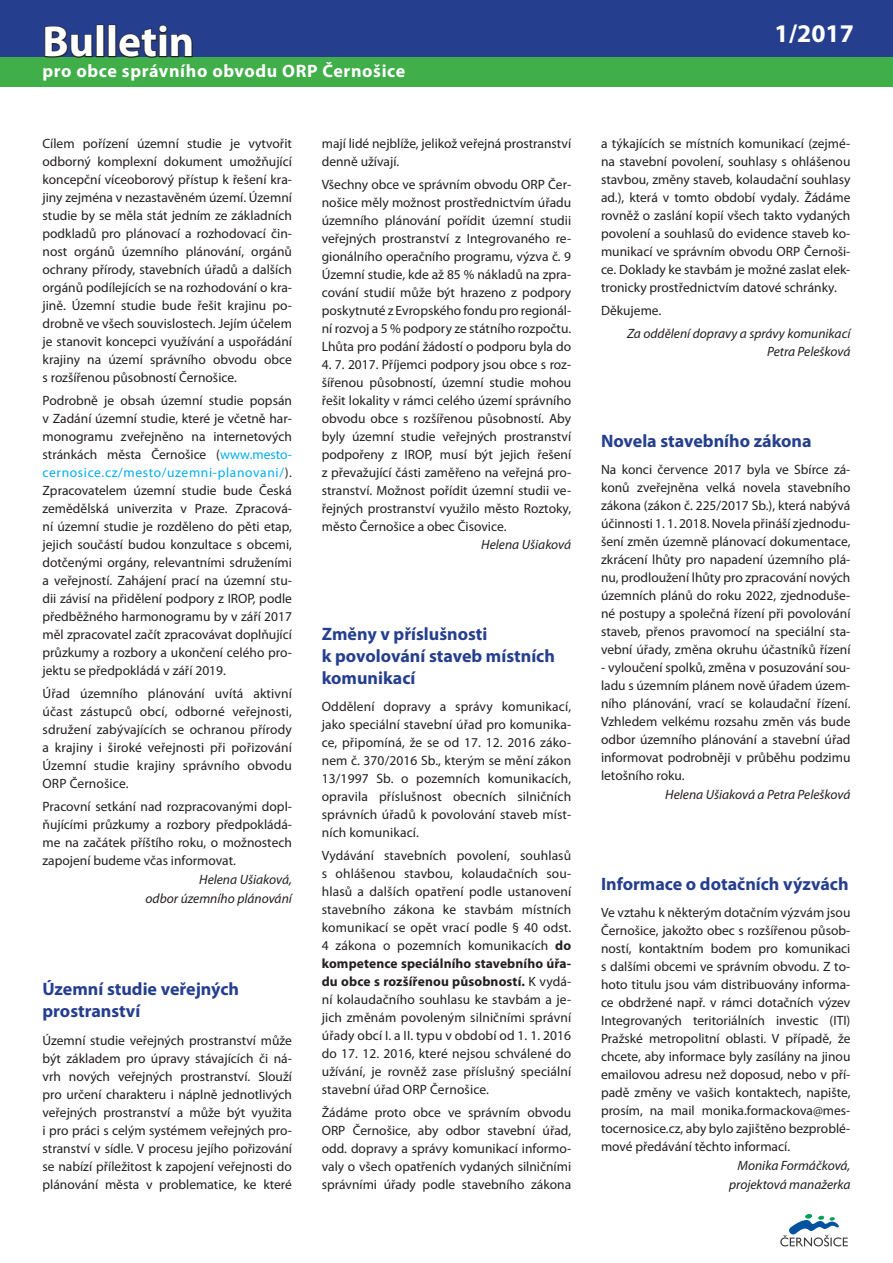
<style>
.page{position:relative;width:893px;height:1263px;background:#fff}
.page>*{position:absolute;margin:0;border:0;box-sizing:border-box;transform-origin:0 0}
.t1{font:700 43.5px "Myriad Pro";color:#fff}
.t2{font:700 25.5px "Myriad Pro";color:#fff}
.titulek_-_modrý{font:700 18px/21.6px "Myriad Pro";color:#253f8e}
.t3{font:700 18px "Myriad Pro";letter-spacing:.035em;color:#fff}
.text{font:13.5px/18px "Myriad Pro";color:#231f20;text-align:justify}
.podpis{font:italic 13.5px/18px "Myriad Pro";color:#231f20;text-align:right}
.s1{color:#00aeef}
.s2{font-weight:700}
</style>
<div class="page">
<div style="left:0;top:0;width:893px;height:58px;background:#253f8e"></div>
<div style="left:0;top:57px;width:893px;height:29px;background:#40ae49"></div>
<svg style="left:44px;top:26px;width:49px;height:32px"></svg>
<div style="left:96px;top:25px;width:8px;height:32px;border:2px solid #231f20"></div>
<div style="left:108px;top:25px;width:8px;height:32px;border:2px solid #231f20"></div>
<svg style="left:118px;top:25px;width:75px;height:33px"></svg>
<svg style="left:780px;top:1214px;width:68px;height:32px"></svg>
<p class="t1" style="left:43px;top:13px;width:153px">Bulletin</p>
<p class="t3" style="left:43px;top:59px;width:364px">pro obce správního obvodu ORP Černošice</p>
<p class="text" style="left:43px;top:134px;width:251px">Cílem pořízení územní studie je vytvořit odborný komplexní dokument umožňující koncepční víceoborový přístup k řešení kra&shy;jiny zejména v nezastavěném území. Územní studie by se měla stát jedním ze základních podkladů pro plánovací a rozhodovací čin&shy;nost orgánů územního plánování, orgánů ochrany přírody, stavebních úřadů a dalších orgánů podílejících se na rozhodování o kra&shy;jině. Územní studie bude řešit krajinu po&shy;drobně ve všech souvislostech. Jejím účelem je stanovit koncepci využívání a uspořádání krajiny na území správního obvodu obce s rozšířenou působností Černošice.</p>
<p class="text" style="left:43px;top:391px;width:251px">Podrobně je obsah územní studie popsán v Zadání územní studie, které je včetně har&shy;monogramu zveřejněno na internetových stránkách města Černošice (<span class="s1">www.mesto&shy;cernosice.cz/mesto/uzemni-planovani/</span>).<br>Zpracovatelem územní studie bude Česká zemědělská univerzita v Praze. Zpracová&shy;ní územní studie je rozděleno do pěti etap, jejich součástí budou konzultace s obcemi, dotčenými orgány, relevantními sdruženími a veřejností. Zahájení prací na územní stu&shy;dii závisí na přidělení podpory z IROP, podle předběžného harmonogramu by v září 2017 měl zpracovatel začít zpracovávat doplňující průzkumy a rozbory a ukončení celého pro&shy;jektu se předpokládá v září 2019.</p>
<p class="text" style="left:43px;top:684px;width:251px">Úřad územního plánování uvítá aktivní účast zástupců obcí, odborné veřejnosti, sdružení zabývajících se ochranou přírody a krajiny i široké veřejnosti při pořizování Územní studie krajiny správního obvodu ORP Černošice.</p>
<p class="text" style="left:43px;top:798px;width:251px">Pracovní setkání nad rozpracovanými dopl&shy;ňujícími průzkumy a rozbory předpokládá&shy;me na začátek příštího roku, o možnostech zapojení budeme včas informovat.</p>
<p class="podpis" style="left:199px;top:870px;width:94px">Helena Ušiaková,</p>
<p class="podpis" style="left:146px;top:889px;width:148px">odbor územního plánování</p>
<p class="titulek_-_modrý" style="left:43px;top:978px;width:198px">Územní studie veřejných prostranství</p>
<p class="text" style="left:43px;top:1031px;width:251px">Územní studie veřejných prostranství může být základem pro úpravy stávajících či ná&shy;vrh nových veřejných prostranství. Slouží pro určení charakteru i náplně jednotlivých veřejných prostranství a může být využita i pro práci s celým systémem veřejných pro&shy;stranství v sídle. V procesu jejího pořizování se nabízí příležitost k zapojení veřejnosti do plánování města v problematice, ke které</p>
<p class="text" style="left:322px;top:134px;width:251px">mají lidé nejblíže, jelikož veřejná prostranství denně užívají.</p>
<p class="text" style="left:322px;top:175px;width:251px">Všechny obce ve správním obvodu ORP Čer&shy;nošice měly možnost prostřednictvím úřadu územního plánování pořídit územní studii veřejných prostranství z Integrovaného re&shy;gionálního operačního programu, výzva č. 9<br>Územní studie, kde až 85 % nákladů na zpra&shy;cování studií může být hrazeno z podpory poskytnuté z Evropského fondu pro regionál&shy;ní rozvoj a 5 % podpory ze státního rozpočtu.<br>Lhůta pro podání žádostí o podporu byla do</p>
<p class="text" style="left:322px;top:355px;width:251px">4. 7. 2017. Příjemci podpory jsou obce s roz&shy;šířenou působností, územní studie mohou řešit lokality v rámci celého území správního obvodu obce s rozšířenou působností. Aby byly územní studie veřejných prostranství podpořeny z IROP, musí být jejich řešení z převažující části zaměřeno na veřejná pro&shy;stranství. Možnost pořídit územní studii ve&shy;řejných prostranství využilo město Roztoky, město Černošice a obec Čisovice.</p>
<p class="podpis" style="left:481px;top:535px;width:91px">Helena Ušiaková</p>
<p class="titulek_-_modrý" style="left:322px;top:623px;width:235px">Změny v příslušnosti<br>k povolování staveb místních komunikací</p>
<p class="text" style="left:322px;top:697px;width:251px">Oddělení dopravy a správy komunikací, jako speciální stavební úřad pro komunika&shy;ce, připomíná, že se od 17. 12. 2016 záko&shy;nem č. 370/2016 Sb., kterým se mění zákon 13/1997 Sb. o pozemních komunikacích, opravila příslušnost obecních silničních správních úřadů k povolování staveb míst&shy;ních komunikací.</p>
<p class="text" style="left:322px;top:846px;width:251px">Vydávání stavebních povolení, souhlasů s ohlášenou stavbou, kolaudačních sou&shy;hlasů a dalších opatření podle ustanovení stavebního zákona ke stavbám místních komunikací se opět vrací podle § 40 odst.<br>4 zákona o pozemních komunikacích <span class="s2">do kompetence speciálního stavebního úřa&shy;du obce s rozšířenou působností.</span> K vydá&shy;ní kolaudačního souhlasu ke stavbám a je&shy;jich změnám povoleným silničními správní úřady obcí I. a II. typu v období od 1. 1. 2016 do 17. 12. 2016, které nejsou schválené do užívání, je rovněž zase příslušný speciální stavební úřad ORP Černošice.</p>
<p class="text" style="left:322px;top:1103px;width:251px">Žádáme proto obce ve správním obvodu ORP Černošice, aby odbor stavební úřad, odd. dopravy a správy komunikací informo&shy;valy o všech opatřeních vydaných silničními správními úřady podle stavebního zákona</p>
<p class="t2" style="left:775px;top:16px;width:81px">1/2017</p>
<p class="text" style="left:601px;top:134px;width:251px">a týkajících se místních komunikací (zejmé&shy;na stavební povolení, souhlasy s ohlášenou stavbou, změny staveb, kolaudační souhlasy ad.), která v tomto období vydaly. Žádáme rovněž o zaslání kopií všech takto vydaných povolení a souhlasů do evidence staveb ko&shy;munikací ve správním obvodu ORP Černoši&shy;ce. Doklady ke stavbám je možné zaslat elek&shy;tronicky prostřednictvím datové schránky.</p>
<p class="text" style="left:601px;top:301px;width:62px">Děkujeme.</p>
<p class="podpis" style="left:627px;top:324px;width:225px">Za oddělení dopravy a správy komunikací<br>Petra Pelešková</p>
<p class="titulek_-_modrý" style="left:601px;top:429px;width:212px">Novela stavebního zákona</p>
<p class="text" style="left:601px;top:460px;width:251px">Na konci července 2017 byla ve Sbírce zá&shy;konů zveřejněna velká novela stavebního zákona (zákon č. 225/2017 Sb.), která nabývá účinnosti 1. 1. 2018. Novela přináší zjednodu&shy;šení změn územně plánovací dokumentace, zkrácení lhůty pro napadení územního plá&shy;nu, prodloužení lhůty pro zpracování nových územních plánů do roku 2022, zjednoduše&shy;né postupy a společná řízení při povolování staveb, přenos pravomocí na speciální sta&shy;vební úřady, změna okruhu účastníků řízení</p>
<p class="text" style="left:601px;top:658px;width:251px">- vyloučení spolků, změna v posuzování sou&shy;ladu s územním plánem nově úřadem územ&shy;ního plánování, vrací se kolaudační řízení.<br>Vzhledem velkému rozsahu změn vás bude odbor územního plánování a stavební úřad informovat podrobněji v průběhu podzimu letošního roku.</p>
<p class="podpis" style="left:665px;top:785px;width:187px">Helena Ušiaková a Petra Pelešková</p>
<p class="titulek_-_modrý" style="left:601px;top:872px;width:249px">Informace o dotačních výzvách</p>
<p class="text" style="left:601px;top:903px;width:251px">Ve vztahu k některým dotačním výzvám jsou Černošice, jakožto obec s rozšířenou působ&shy;ností, kontaktním bodem pro komunikaci s dalšími obcemi ve správním obvodu. Z to&shy;hoto titulu jsou vám distribuovány informa&shy;ce obdržené např. v rámci dotačních výzev Integrovaných teritoriálních investic (ITI)<br>Pražské metropolitní oblasti. V případě, že chcete, aby informace byly zasílány na jinou emailovou adresu než doposud, nebo v pří&shy;padě změny ve vašich kontaktech, napište, prosím, na mail monika.formackova@mes&shy;tocernosice.cz, aby bylo zajištěno bezproblé&shy;mové předávání těchto informací.</p>
<p class="podpis" style="left:737px;top:1156px;width:114px">Monika Formáčková,</p>
<p class="podpis" style="left:729px;top:1175px;width:123px">projektová manažerka</p>
</div>
